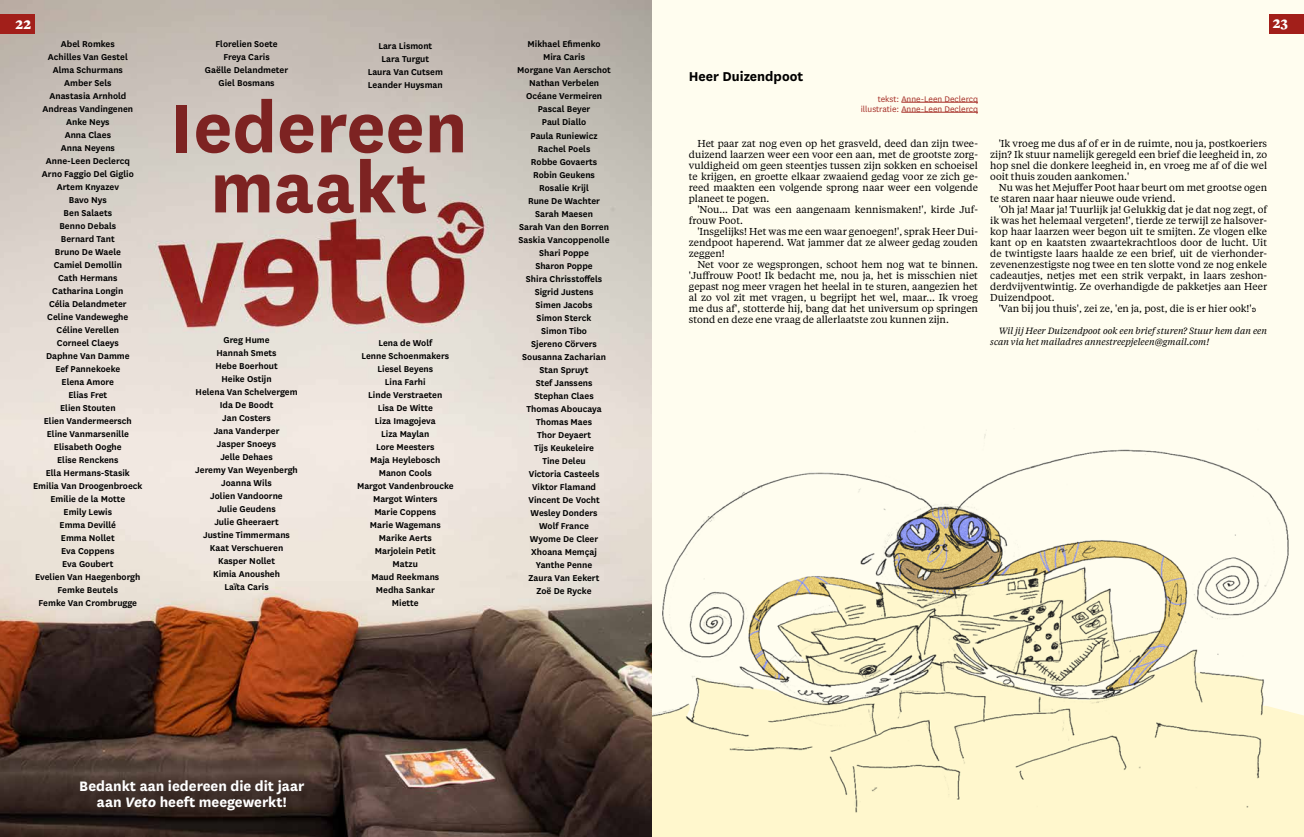
<style>
.page{position:relative;width:1304px;height:837px;background:#fff}
.page>*{position:absolute;margin:0;border:0;box-sizing:border-box;transform-origin:0 0}
.t1{font:700 80px/60px "National";color:#7d2322;text-align:center}
.t2{font:700 16px/16px "National";color:#fff;text-align:center}
.t3{font:700 15px "National";color:#000}
.t4{font:700 14px "Tiempos Text";color:#fff}
.t5{font:600 10px/13px "National";color:#000;text-align:center}
.t6{font:10px/11px "Tiempos Text";color:#000;text-align:justify}
.t7{font:9.5px/10px "National";color:#a62f28;text-align:right}
.t8{font:italic 9px/11px "Tiempos Text";color:#000}
.s1{font-style:italic}
</style>
<div class="page">
<div style="left:652px;top:0;width:652px;height:836px;background:#fffdef"></div>
<div style="left:1270px;top:14px;width:34px;height:20px;background:#a21f1a"></div>
<hr style="left:901px;top:102px;width:77px;height:1px;background:#a62f28">
<hr style="left:901px;top:112px;width:77px;height:1px;background:#a62f28">
<svg style="left:1252px;top:307px;width:4px;height:5px"></svg>
<img style="left:652px;top:434px;width:637px;height:383px">
<svg style="left:1261px;top:705px;width:43px;height:30px"></svg>
<div style="left:1287px;top:727px;width:17px;height:109px;background:#fff7cd"></div>
<div style="left:652px;top:817px;width:652px;height:19px;background:#fff7cd"></div>
<img style="left:0;top:0;width:652px;height:836px">
<div style="left:0;top:14px;width:34px;height:20px;background:#a21f1a"></div>
<h3 class="t4" style="left:16px;top:14px;width:17px">22</h3>
<p class="t5" style="left:33px;top:36px;width:111px">Abel Romkes<br>Achilles Van Gestel<br>Alma Schurmans<br>Amber Sels<br>Anastasia Arnhold<br>Andreas Vandingenen<br>Anke Neys<br>Anna Claes<br>Anna Neyens<br>Anne-Leen Declercq<br>Arno Faggio Del Giglio<br>Artem Knyazev<br>Bavo Nys<br>Ben Salaets<br>Benno Debals<br>Bernard Tant<br>Bruno De Waele<br>Camiel Demollin<br>Cath Hermans<br>Catharina Longin<br>Célia Delandmeter<br>Celine Vandeweghe<br>Céline Verellen<br>Corneel Claeys<br>Daphne Van Damme<br>Eef Pannekoeke<br>Elena Amore<br>Elias Fret<br>Elien Stouten<br>Elien Vandermeersch<br>Eline Vanmarsenille<br>Elisabeth Ooghe<br>Elise Renckens<br>Ella Hermans-Stasik<br>Emilia Van Droogenbroeck<br>Emilie de la Motte<br>Emily Lewis<br>Emma Devillé<br>Emma Nollet<br>Eva Coppens<br>Eva Goubert<br>Evelien Van Haegenborgh<br>Femke Beutels<br>Femke Van Crombrugge</p>
<p class="t5" style="left:205px;top:37px;width:85px">Florelien Soete<br>Freya Caris<br>Gaëlle Delandmeter<br>Giel Bosmans</p>
<p class="t5" style="left:368px;top:39px;width:77px">Lara Lismont<br>Lara Turgut<br>Laura Van Cutsem<br>Leander Huysman</p>
<p class="t5" style="left:517px;top:37px;width:95px">Mikhael Efimenko<br>Mira Caris<br>Morgane Van Aerschot<br>Nathan Verbelen<br>Océane Vermeiren<br>Pascal Beyer<br>Paul Diallo<br>Paula Runiewicz<br>Rachel Poels<br>Robbe Govaerts<br>Robin Geukens<br>Rosalie Krijl<br>Rune De Wachter<br>Sarah Maesen<br>Sarah Van den Borren<br>Saskia Vancoppenolle<br>Shari Poppe<br>Sharon Poppe<br>Shira Chrisstoffels<br>Sigrid Justens<br>Simen Jacobs<br>Simon Sterck<br>Simon Tibo<br>Sjereno Cörvers<br>Sousanna Zacharian<br>Stan Spruyt<br>Stef Janssens<br>Stephan Claes<br>Thomas Aboucaya<br>Thomas Maes<br>Thor Deyaert<br>Tijs Keukeleire<br>Tine Deleu<br>Victoria Casteels<br>Viktor Flamand<br>Vincent De Vocht<br>Wesley Donders<br>Wolf France<br>Wyome De Cleer<br>Xhoana Memçaj<br>Yanthe Penne<br>Zaura Van Eekert<br>Zoë De Rycke</p>
<h1 class="t1" style="left:170px;top:92px;width:299px">Iedereen maakt</h1>
<p class="t5" style="left:195px;top:332px;width:104px">Greg Hume<br>Hannah Smets<br>Hebe Boerhout<br>Heike Ostijn<br>Helena Van Schelvergem<br>Ida De Boodt<br>Jan Costers<br>Jana Vanderper<br>Jasper Snoeys<br>Jelle Dehaes<br>Jeremy Van Weyenbergh<br>Joanna Wils<br>Jolien Vandoorne<br>Julie Geudens<br>Julie Gheeraert<br>Justine Timmermans<br>Kaat Verschueren<br>Kasper Nollet<br>Kimia Anousheh<br>Laïta Caris</p>
<p class="t5" style="left:357px;top:335px;width:98px">Lena de Wolf<br>Lenne Schoenmakers<br>Liesel Beyens<br>Lina Farhi<br>Linde Verstraeten<br>Lisa De Witte<br>Liza Imagojeva<br>Liza Maylan<br>Lore Meesters<br>Maja Heylebosch<br>Manon Cools<br>Margot Vandenbroucke<br>Margot Winters<br>Marie Coppens<br>Marie Wagemans<br>Marike Aerts<br>Marjolein Petit<br>Matzu<br>Maud Reekmans<br>Medha Sankar<br>Miette</p>
<h2 class="t2" style="left:79px;top:776px;width:227px">Bedankt aan iedereen die dit jaar aan <span class="s1">Veto</span> heeft meegewerkt!</h2>
<h3 class="t4" style="left:1273px;top:14px;width:17px">23</h3>
<h3 class="t3" style="left:689px;top:66px;width:116px">Heer Duizendpoot</h3>
<p class="t7" style="left:861px;top:94px;width:119px">tekst: Anne-Leen Declercq illustratie: Anne-Leen Declercq</p>
<p class="t6" style="left:689px;top:137px;width:291px;text-indent:8px">Het paar zat nog even op het grasveld, deed dan zijn twee&shy;duizend laarzen weer een voor een aan, met de grootste zorg&shy;vuldigheid om geen steentjes tussen zijn sokken en schoeisel te krijgen, en groette elkaar zwaaiend gedag voor ze zich ge&shy;reed maakten een volgende sprong naar weer een volgende planeet te pogen.</p>
<p class="t6" style="left:689px;top:203px;width:291px;text-indent:8px">'Nou… Dat was een aangenaam kennismaken!', kirde Juf&shy;frouw Poot.</p>
<p class="t6" style="left:689px;top:225px;width:291px;text-indent:8px">'Insgelijks! Het was me een waar genoegen!', sprak Heer Dui&shy;zendpoot haperend. Wat jammer dat ze alweer gedag zouden zeggen!</p>
<p class="t6" style="left:689px;top:258px;width:291px;text-indent:8px">Net voor ze wegsprongen, schoot hem nog wat te binnen. 'Juffrouw Poot! Ik bedacht me, nou ja, het is misschien niet gepast nog meer vragen het heelal in te sturen, aangezien het al zo vol zit met vragen, u begrijpt het wel, maar… Ik vroeg me dus af', stotterde hij, bang dat het universum op springen stond en deze ene vraag de allerlaatste zou kunnen zijn.</p>
<p class="t6" style="left:990px;top:137px;width:278px;text-indent:9px">'Ik vroeg me dus af of er in de ruimte, nou ja, postkoeriers zijn? Ik stuur namelijk geregeld een brief die leegheid in, zo hop snel die donkere leegheid in, en vroeg me af of die wel ooit thuis zouden aankomen.'</p>
<p class="t6" style="left:990px;top:181px;width:278px;text-indent:9px">Nu was het Mejuffer Poot haar beurt om met grootse ogen te staren naar haar nieuwe oude vriend.</p>
<p class="t6" style="left:999px;top:203px;width:270px">'Oh ja! Maar ja! Tuurlijk ja! Gelukkig dat je dat nog zegt, of</p>
<p class="t6" style="left:990px;top:214px;width:278px">ik was het helemaal vergeten!', tierde ze terwijl ze halsover-</p>
<p class="t6" style="left:990px;top:225px;width:278px">kop haar laarzen weer begon uit te smijten. Ze vlogen elke</p>
<p class="t6" style="left:990px;top:236px;width:278px">kant op en kaatsten zwaartekrachtloos door de lucht. Uit</p>
<p class="t6" style="left:990px;top:247px;width:278px">de twintigste laars haalde ze een brief, uit de vierhonder-</p>
<p class="t6" style="left:990px;top:258px;width:278px">zevenenzestigste nog twee en ten slotte vond ze nog enkele</p>
<p class="t6" style="left:990px;top:269px;width:278px">cadeautjes, netjes met een strik verpakt, in laars zeshon-</p>
<p class="t6" style="left:990px;top:280px;width:278px">derdvijventwintig. Ze overhandigde de pakketjes aan Heer</p>
<p class="t6" style="left:990px;top:291px;width:66px">Duizendpoot.</p>
<p class="t6" style="left:999px;top:302px;width:254px">'Van bij jou thuis', zei ze, 'en ja, post, die is er hier ook!'</p>
<p class="t8" style="left:990px;top:325px;width:278px;text-indent:9px">Wil jij Heer Duizendpoot ook een brief sturen? Stuur hem dan een scan via het mailadres annestreepjeleen@gmail.com!</p>
</div>
